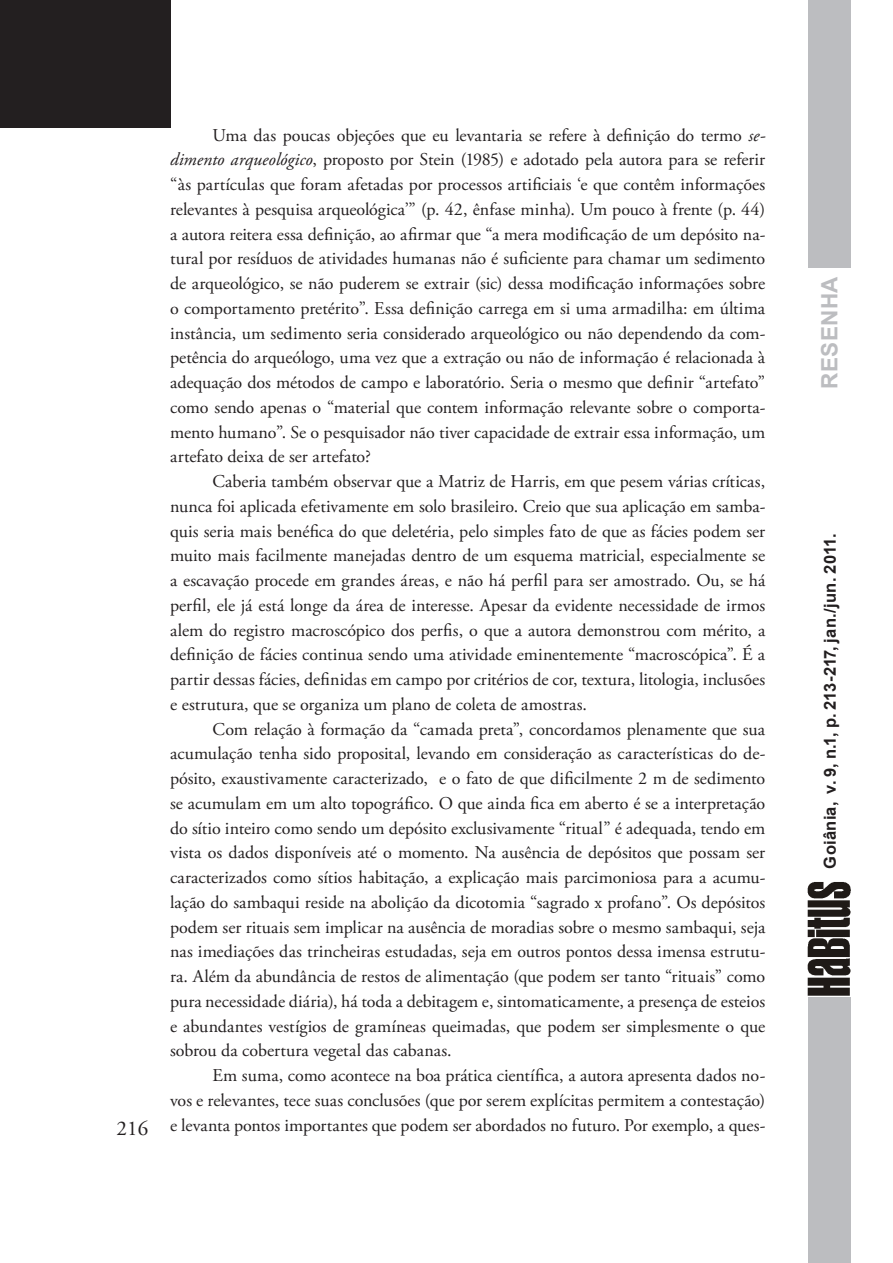
<style>
.page{position:relative;width:893px;height:1263px;background:#fff}
.page>*{position:absolute;margin:0;border:0;box-sizing:border-box;transform-origin:0 0}
.t1{font:700 22.5px "Arial";letter-spacing:.015em;color:#bcbdc0}
.t2{font:21px "Adobe Garamond Pro";color:#231f20}
.Corpo_do_Texto{font:18px/24.8px "Adobe Garamond Pro";color:#231f20;text-align:justify}
.t3{font:700 16.5px "Arial";letter-spacing:.015em;color:#231f20}
.s1{font-style:italic}
</style>
<div class="page">
<div style="left:808px;top:995px;width:42px;height:268px;background:#bcbdc0"></div>
<img style="left:808px;top:882px;width:43px;height:114px">
<div style="left:0;top:0;width:170px;height:128px;background:#231f20"></div>
<div style="left:808px;top:0;width:42px;height:268px;background:#bcbdc0"></div>
<p class="t2" style="left:116px;top:1116px;width:34px">216</p>
<p class="Corpo_do_Texto" style="left:170px;top:123px;width:597px;text-indent:43px">Uma das poucas objeções que eu levantaria se refere à definição do termo <span class="s1">se&shy;dimento arqueológico</span>, proposto por Stein (1985) e adotado pela autora para se referir “às partículas que foram afetadas por processos artificiais ‘e que contêm informações relevantes à pesquisa arqueológica’” (p. 42, ênfase minha). Um pouco à frente (p. 44) a autora reitera essa definição, ao afirmar que “a mera modificação de um depósito na&shy;tural por resíduos de atividades humanas não é suficiente para chamar um sedimento de arqueológico, se não puderem se extrair (sic) dessa modificação informações sobre o comportamento pretérito”. Essa definição carrega em si uma armadilha: em última instância, um sedimento seria considerado arqueológico ou não dependendo da com&shy;petência do arqueólogo, uma vez que a extração ou não de informação é relacionada à adequação dos métodos de campo e laboratório. Seria o mesmo que definir “artefato” como sendo apenas o “material que contem informação relevante sobre o comporta&shy;mento humano”. Se o pesquisador não tiver capacidade de extrair essa informação, um artefato deixa de ser artefato?</p>
<p class="Corpo_do_Texto" style="left:170px;top:470px;width:597px;text-indent:43px">Caberia também observar que a Matriz de Harris, em que pesem várias críticas, nunca foi aplicada efetivamente em solo brasileiro. Creio que sua aplicação em samba&shy;quis seria mais benéfica do que deletéria, pelo simples fato de que as fácies podem ser muito mais facilmente manejadas dentro de um esquema matricial, especialmente se a escavação procede em grandes áreas, e não há perfil para ser amostrado. Ou, se há perfil, ele já está longe da área de interesse. Apesar da evidente necessidade de irmos alem do registro macroscópico dos perfis, o que a autora demonstrou com mérito, a definição de fácies continua sendo uma atividade eminentemente “macroscópica”. É a partir dessas fácies, definidas em campo por critérios de cor, textura, litologia, inclusões e estrutura, que se organiza um plano de coleta de amostras.</p>
<p class="Corpo_do_Texto" style="left:170px;top:717px;width:597px;text-indent:43px">Com relação à formação da “camada preta”, concordamos plenamente que sua acumulação tenha sido proposital, levando em consideração as características do de&shy;pósito, exaustivamente caracterizado, e o fato de que dificilmente 2 m de sedimento se acumulam em um alto topográfico. O que ainda fica em aberto é se a interpretação do sítio inteiro como sendo um depósito exclusivamente “ritual” é adequada, tendo em vista os dados disponíveis até o momento. Na ausência de depósitos que possam ser caracterizados como sítios habitação, a explicação mais parcimoniosa para a acumu&shy;lação do sambaqui reside na abolição da dicotomia “sagrado x profano”. Os depósitos podem ser rituais sem implicar na ausência de moradias sobre o mesmo sambaqui, seja nas imediações das trincheiras estudadas, seja em outros pontos dessa imensa estrutu&shy;ra. Além da abundância de restos de alimentação (que podem ser tanto “rituais” como pura necessidade diária), há toda a debitagem e, sintomaticamente, a presença de esteios e abundantes vestígios de gramíneas queimadas, que podem ser simplesmente o que sobrou da cobertura vegetal das cabanas.</p>
<p class="Corpo_do_Texto" style="left:170px;top:1064px;width:597px;text-indent:43px">Em suma, como acontece na boa prática científica, a autora apresenta dados no&shy;vos e relevantes, tece suas conclusões (que por serem explícitas permitem a contestação) e levanta pontos importantes que podem ser abordados no futuro. Por exemplo, a ques-</p>
<p class="t1" style="left:814px;top:388px;width:113px;rotate:-90deg">RESENHA</p>
<p class="t3" style="left:819px;top:868px;width:336px;rotate:-90deg">Goiânia, v. 9, n.1, p. 213-217, jan./jun. 2011.</p>
</div>
